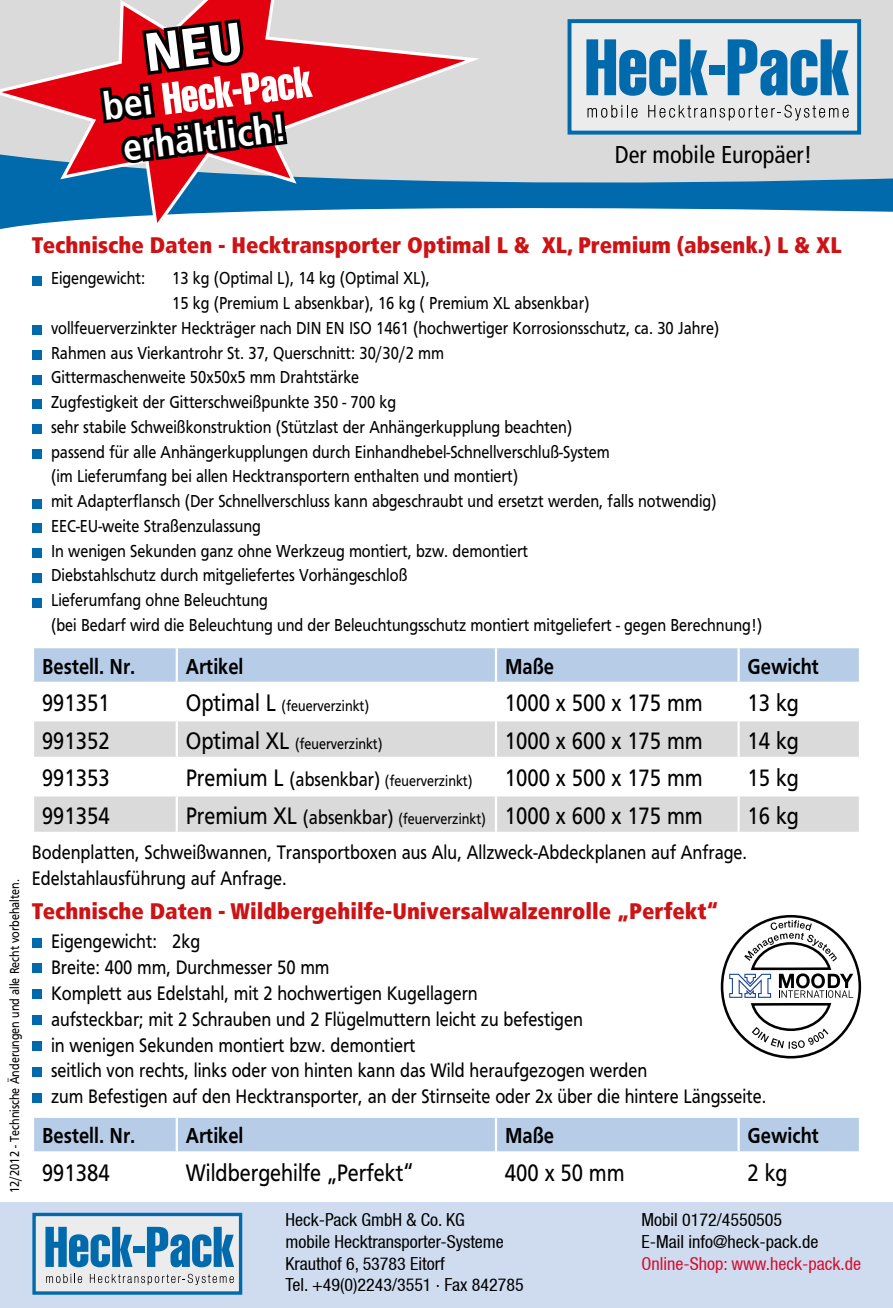
<style>
.page{position:relative;width:893px;height:1308px;background:#fff}
.page>*{position:absolute;margin:0;border:0;box-sizing:border-box;transform-origin:0 0}
.t1{font:700 condensed 38.25px/42.8px "Frutiger";color:#fff}
.t2{font:24.75px "Frutiger Cnd";color:#000}
.t3{font:condensed 24.3px "Frutiger";color:#000}
.t4{font:900 condensed 22.5px "Frutiger";color:#cd1316}
.t5{font:700 22.5px "Frutiger Cnd";color:#000}
.t6{font:20.25px/25.9px "Frutiger Cnd";color:#000}
.t7{font:18px "Frutiger Cnd";color:#000}
.t8{font:condensed 18px/21.6px "Helvetica 57";color:#000}
.t9{font:condensed 18px "Helvetica 57";color:#d50c2f}
.t10{font:15.75px "Frutiger Cnd";color:#000}
.t11{font:13.5px "Frutiger Cnd";color:#000}
.s1{font-size:24.75px}
.s2{font-size:20.25px}
.s3{font-size:15.75px}
</style>
<div class="page">
<div style="left:0;top:1202px;width:893px;height:105px;background:#cfdcef"></div>
<div style="left:0;top:0;width:893px;height:192px;background:#dadada"></div>
<svg style="left:480px;top:178px;width:413px;height:34px;fill:#006aac"></svg>
<div style="left:32px;top:1212px;width:210px;height:82px;background:#ececed;border:3px solid #006aac"></div>
<svg style="left:45px;top:1226px;width:88px;height:41px"></svg>
<div style="left:134px;top:1245px;width:11px;height:7px;background:#006aac"></div>
<svg style="left:147px;top:1226px;width:87px;height:41px"></svg>
<svg style="left:46px;top:1273px;width:36px;height:10px"></svg>
<svg style="left:90px;top:1273px;width:144px;height:12px"></svg>
<div style="left:34px;top:648px;width:825px;height:33px;background:#b6cce7"></div>
<svg style="left:34px;top:721px;width:825px;height:110px;fill:#dadada"></svg>
<hr style="left:176px;top:648px;width:2px;height:33px;background:#fff">
<hr style="left:495px;top:648px;width:2px;height:33px;background:#fff">
<hr style="left:737px;top:648px;width:3px;height:33px;background:#fff">
<hr style="left:176px;top:721px;width:2px;height:35px;background:#fff">
<hr style="left:495px;top:721px;width:2px;height:35px;background:#fff">
<hr style="left:737px;top:721px;width:3px;height:35px;background:#fff">
<hr style="left:32px;top:756px;width:145px;height:3px;background:#fff">
<hr style="left:177px;top:756px;width:319px;height:3px;background:#fff">
<hr style="left:176px;top:759px;width:2px;height:35px;background:#fff">
<hr style="left:496px;top:756px;width:243px;height:3px;background:#fff">
<hr style="left:495px;top:759px;width:2px;height:35px;background:#fff">
<hr style="left:739px;top:756px;width:122px;height:3px;background:#fff">
<hr style="left:737px;top:759px;width:3px;height:35px;background:#fff">
<hr style="left:32px;top:794px;width:145px;height:2px;background:#fff">
<hr style="left:177px;top:794px;width:319px;height:2px;background:#fff">
<hr style="left:176px;top:796px;width:2px;height:35px;background:#fff">
<hr style="left:496px;top:794px;width:243px;height:2px;background:#fff">
<hr style="left:495px;top:796px;width:2px;height:35px;background:#fff">
<hr style="left:739px;top:794px;width:122px;height:2px;background:#fff">
<hr style="left:737px;top:796px;width:3px;height:35px;background:#fff">
<div style="left:34px;top:1118px;width:825px;height:33px;background:#b6cce7"></div>
<hr style="left:176px;top:1117px;width:2px;height:34px;background:#fff">
<hr style="left:495px;top:1117px;width:2px;height:34px;background:#fff">
<hr style="left:737px;top:1117px;width:3px;height:34px;background:#fff">
<div style="left:32px;top:276px;width:9px;height:9px;background:#006aac"></div>
<div style="left:32px;top:325px;width:9px;height:10px;background:#006aac"></div>
<div style="left:32px;top:350px;width:9px;height:10px;background:#006aac"></div>
<div style="left:32px;top:375px;width:9px;height:9px;background:#006aac"></div>
<div style="left:32px;top:400px;width:9px;height:9px;background:#006aac"></div>
<div style="left:32px;top:424px;width:9px;height:10px;background:#006aac"></div>
<div style="left:32px;top:449px;width:9px;height:10px;background:#006aac"></div>
<div style="left:32px;top:499px;width:9px;height:9px;background:#006aac"></div>
<div style="left:32px;top:523px;width:9px;height:10px;background:#006aac"></div>
<div style="left:32px;top:548px;width:9px;height:10px;background:#006aac"></div>
<div style="left:32px;top:573px;width:9px;height:9px;background:#006aac"></div>
<div style="left:32px;top:598px;width:9px;height:9px;background:#006aac"></div>
<div style="left:32px;top:937px;width:9px;height:10px;background:#006aac"></div>
<div style="left:32px;top:963px;width:9px;height:10px;background:#006aac"></div>
<div style="left:32px;top:989px;width:9px;height:10px;background:#006aac"></div>
<div style="left:32px;top:1015px;width:9px;height:10px;background:#006aac"></div>
<div style="left:32px;top:1041px;width:9px;height:10px;background:#006aac"></div>
<div style="left:32px;top:1067px;width:9px;height:9px;background:#006aac"></div>
<div style="left:32px;top:1093px;width:9px;height:9px;background:#006aac"></div>
<div style="left:568px;top:19px;width:293px;height:116px;background:#ececed;border:4px solid #006aac"></div>
<svg style="left:586px;top:39px;width:122px;height:57px"></svg>
<div style="left:709px;top:66px;width:16px;height:9px;background:#006aac"></div>
<svg style="left:728px;top:39px;width:121px;height:57px"></svg>
<svg style="left:587px;top:105px;width:50px;height:13px"></svg>
<svg style="left:648px;top:105px;width:201px;height:15px"></svg>
<svg style="left:722px;top:916px;width:138px;height:141px"></svg>
<div style="left:721px;top:915px;width:140px;height:143px;border:3px solid #000;border-radius:50%"></div>
<svg style="left:729px;top:920px;width:124px;height:129px"></svg>
<svg style="left:0;top:0;width:480px;height:229px"></svg>
<svg style="left:96px;top:15px;width:217px;height:214px"></svg>
<h1 class="t1" style="left:115px;top:84px;width:167px;text-indent:-15px;rotate:-7deg">bei erhältlich!</h1>
<h3 class="t3" style="left:615px;top:140px;width:199px">Der mobile Europäer!</h3>
<p class="t11" style="left:7px;top:1193px;width:315px;rotate:-90deg">12/2012 - Technische Änderungen und alle Recht vorbehalten.</p>
<p class="t4" style="left:32px;top:232px;width:811px">Technische Daten - Hecktransporter Optimal L &amp; XL, Premium (absenk.) L &amp; XL</p>
<p class="t7" style="left:51px;top:268px;width:96px">Eigengewicht:</p>
<p class="t7" style="left:172px;top:268px;width:259px">13 kg (Optimal L), 14 kg (Optimal XL),</p>
<p class="t7" style="left:172px;top:293px;width:419px">15 kg (Premium L absenkbar), 16 kg ( Premium XL absenkbar)</p>
<p class="t7" style="left:51px;top:317px;width:670px">vollfeuerverzinkter Heckträger nach DIN EN ISO 1461 (hochwertiger Korrosionsschutz, ca. 30 Jahre)</p>
<p class="t7" style="left:51px;top:342px;width:394px">Rahmen aus Vierkantrohr St. 37, Querschnitt: 30/30/2 mm</p>
<p class="t7" style="left:51px;top:367px;width:310px">Gittermaschenweite 50x50x5 mm Drahtstärke</p>
<p class="t7" style="left:51px;top:392px;width:346px">Zugfestigkeit der Gitterschweißpunkte 350 - 700 kg</p>
<p class="t7" style="left:51px;top:416px;width:523px">sehr stabile Schweißkonstruktion (Stützlast der Anhängerkupplung beachten)</p>
<p class="t7" style="left:51px;top:441px;width:560px">passend für alle Anhängerkupplungen durch Einhandhebel-Schnellverschluß-System</p>
<p class="t7" style="left:51px;top:466px;width:469px">(im Lieferumfang bei allen Hecktransportern enthalten und montiert)</p>
<p class="t7" style="left:51px;top:491px;width:667px">mit Adapterflansch (Der Schnellverschluss kann abgeschraubt und ersetzt werden, falls notwendig)</p>
<p class="t7" style="left:51px;top:515px;width:211px">EEC-EU-weite Straßenzulassung</p>
<p class="t7" style="left:51px;top:540px;width:479px">In wenigen Sekunden ganz ohne Werkzeug montiert, bzw. demontiert</p>
<p class="t7" style="left:51px;top:565px;width:358px">Diebstahlschutz durch mitgeliefertes Vorhängeschloß</p>
<p class="t7" style="left:51px;top:590px;width:218px">Lieferumfang ohne Beleuchtung</p>
<p class="t7" style="left:51px;top:614px;width:713px">(bei Bedarf wird die Beleuchtung und der Beleuchtungsschutz montiert mitgeliefert - gegen Berechnung!)</p>
<p class="t5" style="left:42px;top:653px;width:95px">Bestell. Nr.</p>
<p class="t5" style="left:186px;top:653px;width:59px">Artikel</p>
<p class="t5" style="left:505px;top:653px;width:51px">Maße</p>
<p class="t5" style="left:748px;top:653px;width:73px">Gewicht</p>
<h2 class="t2" style="left:42px;top:689px;width:69px">991351</h2>
<p class="t10" style="left:186px;top:697px;width:185px"><span class="s1">Optimal L</span> (feuerverzinkt)</p>
<h2 class="t2" style="left:505px;top:689px;width:199px">1000 x 500 x 175 mm</h2>
<h2 class="t2" style="left:748px;top:689px;width:53px">13 kg</h2>
<h2 class="t2" style="left:42px;top:726px;width:69px">991352</h2>
<p class="t10" style="left:186px;top:734px;width:198px"><span class="s1">Optimal XL</span> (feuerverzinkt)</p>
<h2 class="t2" style="left:505px;top:726px;width:199px">1000 x 600 x 175 mm</h2>
<h2 class="t2" style="left:748px;top:726px;width:53px">14 kg</h2>
<h2 class="t2" style="left:42px;top:764px;width:69px">991353</h2>
<p class="t10" style="left:186px;top:772px;width:288px"><span class="s1">Premium L</span> <span class="s2">(absenkbar)</span> (feuerverzinkt)</p>
<h2 class="t2" style="left:505px;top:764px;width:199px">1000 x 500 x 175 mm</h2>
<h2 class="t2" style="left:748px;top:764px;width:53px">15 kg</h2>
<h2 class="t2" style="left:42px;top:801px;width:69px">991354</h2>
<h2 class="t2" style="left:186px;top:801px;width:518px">Premium XL <span class="s2">(absenkbar)</span> <span class="s3">(feuerverzinkt)</span> 1000 x 600 x 175 mm</h2>
<h2 class="t2" style="left:748px;top:801px;width:53px">16 kg</h2>
<p class="t6" style="left:32px;top:839px;width:717px">Bodenplatten, Schweißwannen, Transportboxen aus Alu, Allzweck-Abdeckplanen auf Anfrage.<br>Edelstahlausführung auf Anfrage.</p>
<p class="t4" style="left:32px;top:897px;width:688px">Technische Daten - Wildbergehilfe-Universalwalzenrolle „Perfekt“</p>
<p class="t6" style="left:51px;top:928px;width:717px">Eigengewicht: 2kg<br>Breite: 400 mm, Durchmesser 50 mm<br>Komplett aus Edelstahl, mit 2 hochwertigen Kugellagern<br>aufsteckbar; mit 2 Schrauben und 2 Flügelmuttern leicht zu befestigen<br>in wenigen Sekunden montiert bzw. demontiert<br>seitlich von rechts, links oder von hinten kann das Wild heraufgezogen werden<br>zum Befestigen auf den Hecktransporter, an der Stirnseite oder 2x über die hintere Längsseite.</p>
<p class="t5" style="left:42px;top:1122px;width:95px">Bestell. Nr.</p>
<p class="t5" style="left:186px;top:1122px;width:59px">Artikel</p>
<p class="t5" style="left:505px;top:1122px;width:51px">Maße</p>
<p class="t5" style="left:748px;top:1122px;width:73px">Gewicht</p>
<h2 class="t2" style="left:42px;top:1158px;width:69px">991384</h2>
<h2 class="t2" style="left:186px;top:1158px;width:229px">Wildbergehilfe „Perfekt“</h2>
<h2 class="t2" style="left:505px;top:1158px;width:121px">400 x 50 mm</h2>
<h2 class="t2" style="left:748px;top:1158px;width:41px">2 kg</h2>
<p class="t8" style="left:285px;top:1209px;width:240px">Heck-Pack GmbH &amp; Co. KG<br>mobile Hecktransporter-Systeme<br>Krauthof 6, 53783 Eitorf<br>Tel. +49(0)2243/3551 . Fax 842785</p>
<p class="t8" style="left:641px;top:1209px;width:179px">Mobil 0172/4550505<br>E-Mail info@heck-pack.de</p>
<p class="t9" style="left:641px;top:1252px;width:221px">Online-Shop: www.heck-pack.de</p>
</div>
